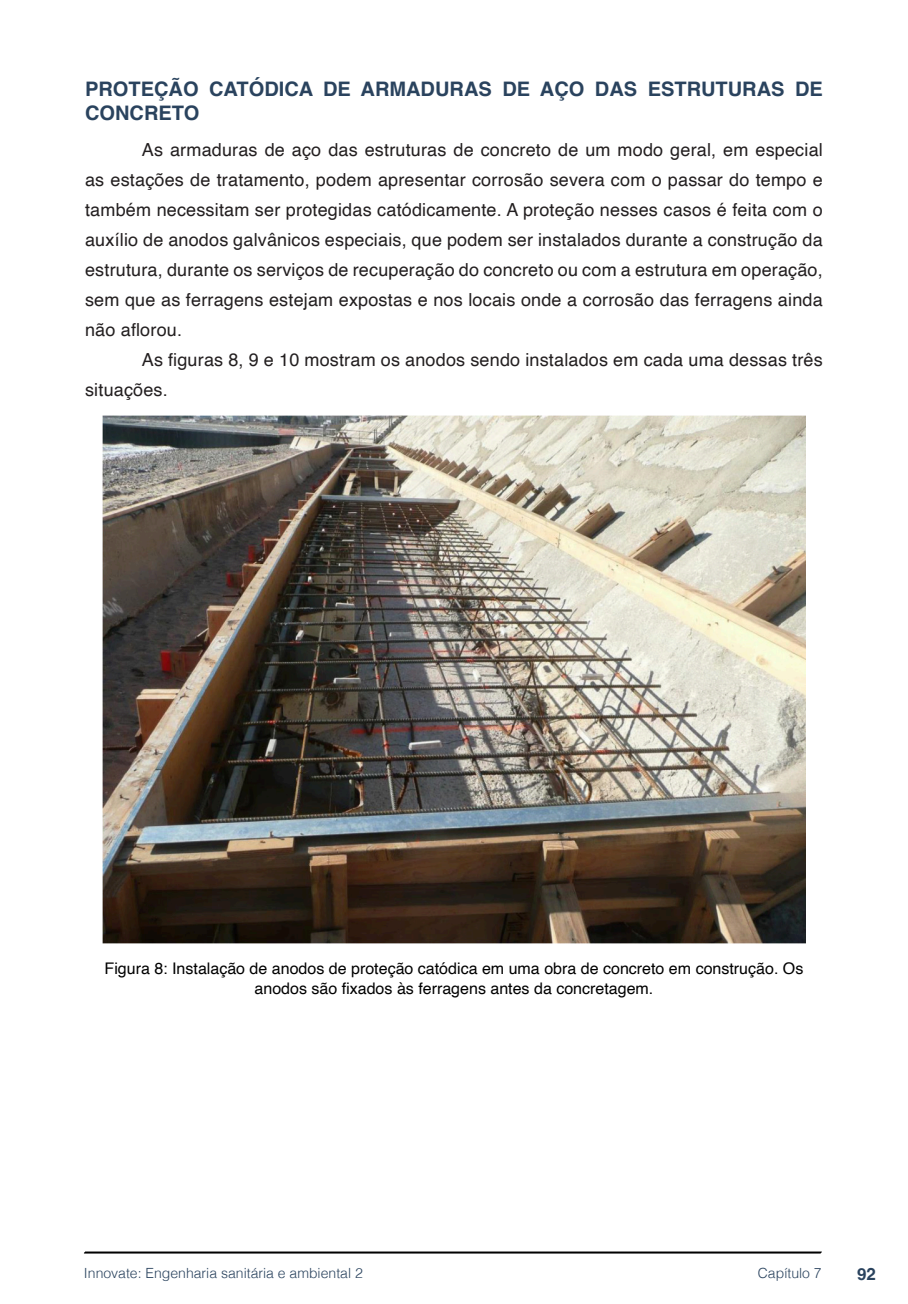
<style>
.page{position:relative;width:908px;height:1304px;background:#fff}
.page>*{position:absolute;margin:0;border:0;box-sizing:border-box;transform-origin:0 0}
.TITULOS{font:700 20px/24px "Helvetica";color:#2a435e}
.txt{font:18px/30px "Helvetica";letter-spacing:.01em;color:#231f20;text-align:justify}
.t1{font:700 16.8px "Helvetica";color:#2a435e}
.imagens_graf_tab{font:16px/19.2px "Helvetica";color:#000;text-align:center}
.t2{font:300 14px "Helvetica";color:#2a435e}
</style>
<div class="page">
<svg style="left:84px;top:1251px;width:737px;height:3px;background:#515151"></svg>
<img style="left:102px;top:416px;width:703px;height:528px">
<p class="TITULOS" style="left:85px;top:79px;width:738px">PROTEÇÃO CATÓDICA DE ARMADURAS DE AÇO DAS ESTRUTURAS DE<br>CONCRETO</p>
<p class="txt" style="left:85px;top:135px;width:739px;text-indent:57px">As armaduras de aço das estruturas de concreto de um modo geral, em especial as estações de tratamento, podem apresentar corrosão severa com o passar do tempo e também necessitam ser protegidas catódicamente. A proteção nesses casos é feita com o auxílio de anodos galvânicos especiais, que podem ser instalados durante a construção da estrutura, durante os serviços de recuperação do concreto ou com a estrutura em operação, sem que as ferragens estejam expostas e nos locais onde a corrosão das ferragens ainda não aflorou.</p>
<p class="txt" style="left:85px;top:345px;width:738px;text-indent:57px">As figuras 8, 9 e 10 mostram os anodos sendo instalados em cada uma dessas três situações.</p>
<p class="imagens_graf_tab" style="left:104px;top:960px;width:700px">Figura 8: Instalação de anodos de proteção catódica em uma obra de concreto em construção. Os anodos são fixados às ferragens antes da concretagem.</p>
<p class="t2" style="left:84px;top:1261px;width:280px">Innovate: Engenharia sanitária e ambiental 2</p>
<p class="t2" style="left:757px;top:1261px;width:65px">Capítulo 7</p>
<p class="t1" style="left:856px;top:1264px;width:20px">92</p>
</div>
